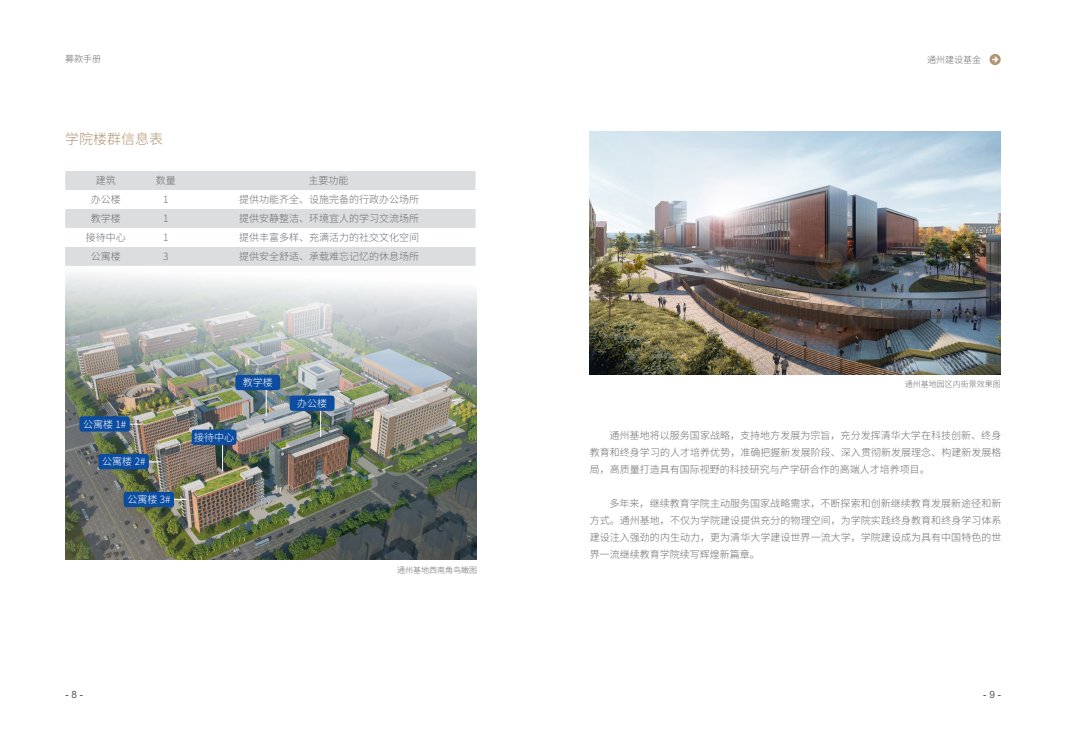
<style>
.page{position:relative;width:1066px;height:755px;background:#fff}
.page>*{position:absolute;margin:0;border:0;box-sizing:border-box;transform-origin:0 0}
.t1{font:300 14px "Source Han Sans CN";color:#b39470}
.t2{font:300 10px/17px "Source Han Sans CN";color:#6c6d70;text-align:justify}
.t3{font:300 10px "Source Han Sans CN";color:#fff}
.t4{font:10px "Arial";color:#57585a}
.t5{font:300 9px "Source Han Sans CN";color:#6c6d70}
.t6{font:300 8px "Source Han Sans CN";color:#6c6d70}
</style>
<div class="page">
<img style="left:65px;top:274px;width:411px;height:284px">
<div style="left:290px;top:395px;width:45px;height:15px;background:#0d4da1;border-radius:3px"></div>
<div style="left:235px;top:374px;width:45px;height:16px;background:#0d4da1;border-radius:3px"></div>
<div style="left:192px;top:429px;width:44px;height:15px;background:#0d4da1;border-radius:3px"></div>
<svg style="left:320px;top:410px;width:1px;height:26px"></svg>
<svg style="left:266px;top:390px;width:1px;height:26px"></svg>
<svg style="left:130px;top:423px;width:12px;height:1px"></svg>
<svg style="left:149px;top:461px;width:12px;height:1px"></svg>
<svg style="left:222px;top:444px;width:1px;height:26px"></svg>
<div style="left:79px;top:416px;width:51px;height:15px;background:#0d4da1;border-radius:3px"></div>
<div style="left:98px;top:453px;width:51px;height:16px;background:#0d4da1;border-radius:3px"></div>
<div style="left:65px;top:171px;width:411px;height:95px;background:#dcdddf"></div>
<svg style="left:65px;top:190px;width:411px;height:57px"></svg>
<svg style="left:174px;top:499px;width:12px;height:1px"></svg>
<div style="left:124px;top:491px;width:50px;height:15px;background:#0d4da1;border-radius:3px"></div>
<svg style="left:989px;top:54px;width:12px;height:11px"></svg>
<img style="left:590px;top:131px;width:411px;height:243px">
<p class="t5" style="left:65px;top:54px;width:37px">募款手册</p>
<h1 class="t1" style="left:65px;top:130px;width:99px">学院楼群信息表</h1>
<p class="t2" style="left:96px;top:172px;width:21px">建筑</p>
<p class="t2" style="left:156px;top:172px;width:21px">数量</p>
<p class="t2" style="left:308px;top:172px;width:41px">主要功能</p>
<p class="t2" style="left:91px;top:191px;width:32px">办公楼</p>
<p class="t2" style="left:163px;top:191px;width:7px">1</p>
<p class="t2" style="left:239px;top:191px;width:181px">提供功能齐全、设施完备的行政办公场所</p>
<p class="t2" style="left:91px;top:210px;width:32px">教学楼</p>
<p class="t2" style="left:163px;top:210px;width:7px">1</p>
<p class="t2" style="left:239px;top:210px;width:181px">提供安静整洁、环境宜人的学习交流场所</p>
<p class="t2" style="left:86px;top:229px;width:42px">接待中心</p>
<p class="t2" style="left:163px;top:229px;width:7px">1</p>
<p class="t2" style="left:239px;top:229px;width:181px">提供丰富多样、充满活力的社交文化空间</p>
<p class="t2" style="left:91px;top:248px;width:32px">公寓楼</p>
<p class="t2" style="left:163px;top:248px;width:7px">3</p>
<p class="t2" style="left:239px;top:248px;width:181px">提供安全舒适、承载难忘记忆的休息场所</p>
<p class="t3" style="left:83px;top:418px;width:45px">公寓楼 1#</p>
<p class="t3" style="left:102px;top:456px;width:45px">公寓楼 2#</p>
<p class="t3" style="left:127px;top:493px;width:45px">公寓楼 3#</p>
<p class="t3" style="left:243px;top:376px;width:31px">教学楼</p>
<p class="t3" style="left:194px;top:431px;width:42px">接待中心</p>
<p class="t3" style="left:297px;top:397px;width:31px">办公楼</p>
<p class="t4" style="left:65px;top:687px;width:19px">- 8 -</p>
<p class="t6" style="left:397px;top:565px;width:81px">通州基地西南角鸟瞰图</p>
<p class="t5" style="left:927px;top:55px;width:55px">通州建设基金</p>
<p class="t6" style="left:905px;top:379px;width:97px">通州基地园区内街景效果图</p>
<p class="t2" style="left:590px;top:426px;width:413px;text-indent:20px">通州基地将以服务国家战略，支持地方发展为宗旨，充分发挥清华大学在科技创新、终身教育和终身学习的人才培养优势，准确把握新发展阶段、深入贯彻新发展理念、构建新发展格局，高质量打造具有国际视野的科技研究与产学研合作的高端人才培养项目。</p>
<p class="t2" style="left:590px;top:494px;width:413px;text-indent:20px">多年来，继续教育学院主动服务国家战略需求，不断探索和创新继续教育发展新途径和新方式。通州基地，不仅为学院建设提供充分的物理空间，为学院实践终身教育和终身学习体系建设注入强劲的内生动力，更为清华大学建设世界一流大学，学院建设成为具有中国特色的世界一流继续教育学院续写辉煌新篇章。</p>
<p class="t4" style="left:983px;top:687px;width:19px">- 9 -</p>
</div>
